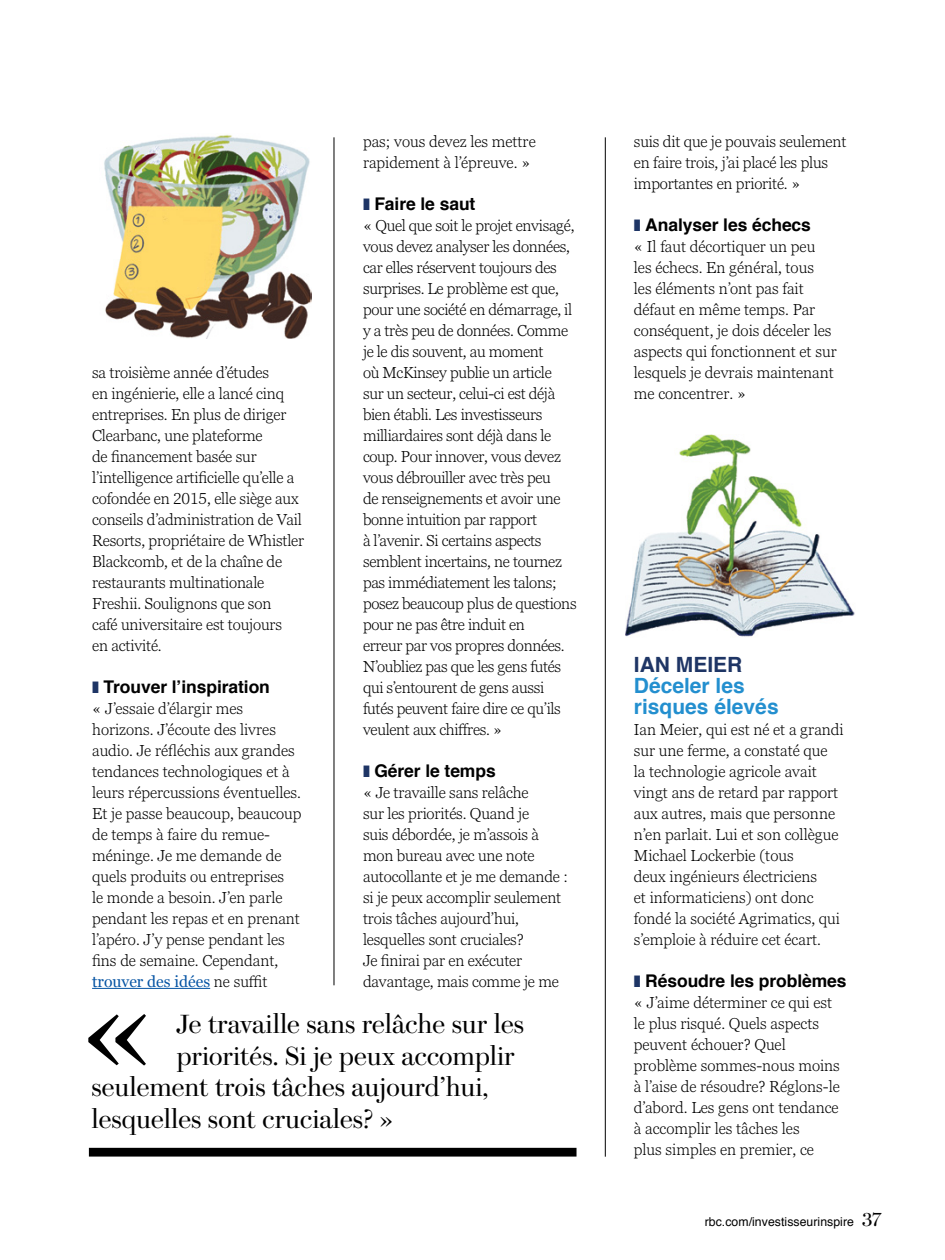
<style>
.page{position:relative;width:945px;height:1260px;background:#fff}
.page>*{position:absolute;margin:0;border:0;box-sizing:border-box;transform-origin:0 0}
.t1{font:26.25px "Brunel Deck";color:#000}
.t2{font:700 21px/21px "Helvetica";color:#238fcf}
.t3{font:700 21px "Helvetica";color:#1e3565}
.t4{font:700 17.5px "Helvetica";letter-spacing:-.005em;color:#000}
.t5{font:300 15.75px/21px "Georgia Pro";letter-spacing:-.01em;color:#000}
.t6{font:15.75px "Georgia";color:#0453a3}
.t7{font:12.25px "Helvetica";letter-spacing:.005em;color:#000}
.s1{color:#1e3565}
.s2{font-family:"Georgia Pro";font-weight:300;color:#000}
.s3{font-family:"Brunel Deck";font-size:18.9px}
</style>
<div class="page">
<hr style="left:92px;top:988px;width:118px;height:1px;background:#0453a3">
<img style="left:104px;top:134px;width:208px;height:205px">
<hr style="left:605px;top:137px;width:1px;height:1020px;background:#000">
<hr style="left:334px;top:137px;width:1px;height:848px;background:#000">
<img style="left:625px;top:434px;width:230px;height:203px">
<div style="left:89px;top:1148px;width:488px;height:9px;background:#000"></div>
<svg style="left:88px;top:1014px;width:58px;height:52px"></svg>
<p class="t5" style="left:92px;top:363px;width:214px">sa troisième année d’études<br>en ingénierie, elle a lancé cinq entreprises. En plus de diriger<br>Clearbanc, une plateforme<br>de financement basée sur l’intelligence artificielle qu’elle a cofondée en 2015, elle siège aux conseils d’administration de Vail<br>Resorts, propriétaire de Whistler<br>Blackcomb, et de la chaîne de restaurants multinationale<br>Freshii. Soulignons que son<br>café universitaire est toujours<br>en activité.</p>
<p class="t4" style="left:92px;top:673px;width:179px"><span class="s1">❚</span> Trouver l’inspiration</p>
<p class="t5" style="left:92px;top:699px;width:211px">« J’essaie d’élargir mes horizons. J’écoute des livres audio. Je réfléchis aux grandes tendances technologiques et à leurs répercussions éventuelles.<br>Et je passe beaucoup, beaucoup de temps à faire du remue&shy;méninge. Je me demande de quels produits ou entreprises<br>le monde a besoin. J’en parle pendant les repas et en prenant l’apéro. J’y pense pendant les fins de semaine. Cependant,</p>
<p class="t6" style="left:92px;top:970px;width:177px">trouver des idées <span class="s2">ne suffit</span></p>
<p class="t5" style="left:363px;top:132px;width:174px">pas; vous devez les mettre rapidement à l’épreuve. »</p>
<p class="t4" style="left:363px;top:190px;width:114px"><span class="s1">❚</span> Faire le saut</p>
<p class="t5" style="left:363px;top:216px;width:215px">« Quel que soit le projet envisagé, vous devez analyser les données, car elles réservent toujours des surprises. Le problème est que, pour une société en démarrage, il y a très peu de données. Comme je le dis souvent, au moment<br>où McKinsey publie un article<br>sur un secteur, celui-ci est déjà bien établi. Les investisseurs milliardaires sont déjà dans le coup. Pour innover, vous devez vous débrouiller avec très peu<br>de renseignements et avoir une bonne intuition par rapport<br>à l’avenir. Si certains aspects semblent incertains, ne tournez pas immédiatement les talons; posez beaucoup plus de questions pour ne pas être induit en<br>erreur par vos propres données.<br>N’oubliez pas que les gens futés qui s’entourent de gens aussi futés peuvent faire dire ce qu’ils veulent aux chiffres. »</p>
<p class="t4" style="left:363px;top:757px;width:134px"><span class="s1">❚</span> Gérer le temps</p>
<p class="t5" style="left:363px;top:783px;width:206px">« Je travaille sans relâche<br>sur les priorités. Quand je<br>suis débordée, je m’assois à mon bureau avec une note autocollante et je me demande : si je peux accomplir seulement trois tâches aujourd’hui, lesquelles sont cruciales?<br>Je finirai par en exécuter davantage, mais comme je me</p>
<h1 class="t1" style="left:176px;top:1010px;width:349px">Je travaille sans relâche sur les</h1>
<h1 class="t1" style="left:176px;top:1041px;width:340px">priorités. Si je peux accomplir</h1>
<h1 class="t1" style="left:91px;top:1073px;width:399px">seulement trois tâches aujourd’hui,</h1>
<h1 class="t1" style="left:91px;top:1104px;width:303px">lesquelles sont cruciales? »</h1>
<p class="t5" style="left:634px;top:132px;width:214px">suis dit que je pouvais seulement en faire trois, j’ai placé les plus importantes en priorité. »</p>
<p class="t4" style="left:634px;top:211px;width:179px"><span class="s1">❚</span> Analyser les échecs</p>
<p class="t5" style="left:634px;top:237px;width:204px">« Il faut décortiquer un peu les échecs. En général, tous<br>les éléments n’ont pas fait défaut en même temps. Par conséquent, je dois déceler les aspects qui fonctionnent et sur lesquels je devrais maintenant me concentrer. »</p>
<h2 class="t3" style="left:634px;top:648px;width:110px">IAN MEIER</h2>
<h2 class="t2" style="left:634px;top:675px;width:146px">Déceler les risques élevés</h2>
<p class="t5" style="left:634px;top:720px;width:211px">Ian Meier, qui est né et a grandi sur une ferme, a constaté que<br>la technologie agricole avait vingt ans de retard par rapport aux autres, mais que personne n’en parlait. Lui et son collègue<br>Michael Lockerbie (tous<br>deux ingénieurs électriciens<br>et informaticiens) ont donc fondé la société Agrimatics, qui s’emploie à réduire cet écart.</p>
<p class="t4" style="left:634px;top:967px;width:214px"><span class="s1">❚</span> Résoudre les problèmes</p>
<p class="t5" style="left:634px;top:993px;width:207px">« J’aime déterminer ce qui est le plus risqué. Quels aspects peuvent échouer? Quel problème sommes-nous moins à l’aise de résoudre? Réglons-le d’abord. Les gens ont tendance à accomplir les tâches les<br>plus simples en premier, ce</p>
<p class="t7" style="left:705px;top:1212px;width:179px">rbc.com/investisseurinspire <span class="s3">37</span></p>
</div>
